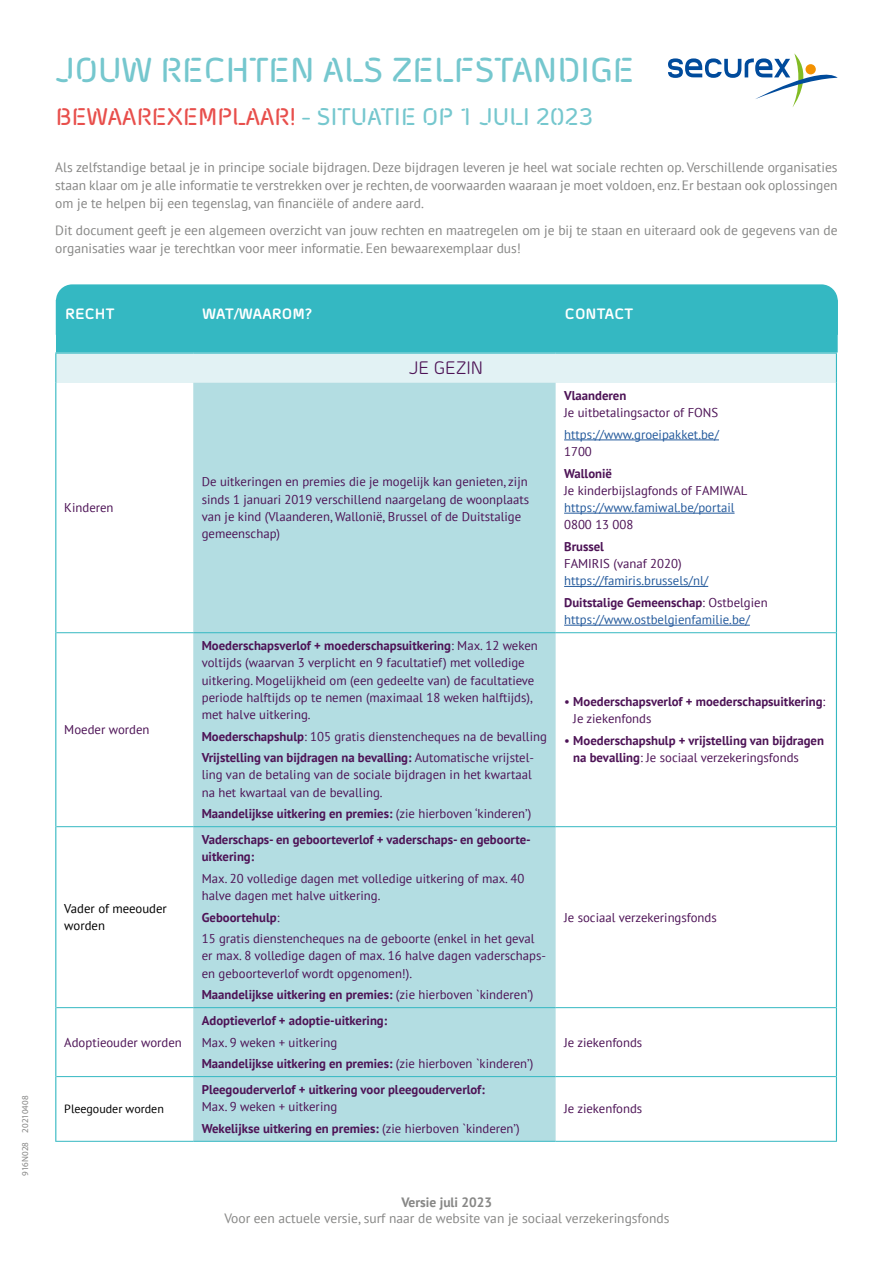
<style>
.page{position:relative;width:893px;height:1263px;background:#fff}
.page>*{position:absolute;margin:0;border:0;box-sizing:border-box;transform-origin:0 0}
.t1{font:34.5px "Morebi Rounded Medium Stencil";color:#75c7ce}
.t2{font:24px "Morebi Rounded Medium Stencil";color:#75c7ce}
.t3{font:18px "Morebi Rounded";color:#4d1356}
.t4{font:700 15px "Morebi Rounded";letter-spacing:.005em;color:#fff}
.t5{font:13.5px/18px "PT Sans";color:#878786;text-align:justify}
.t6{font:700 13.5px "PT Sans";color:#878786}
.t7{font:12.75px/17.2px "PT Sans";color:#4d1356}
.t8{font:700 12.75px/17.2px "PT Sans";color:#4d1356}
.t9{font:12.75px/21.5px "PT Sans";color:#245a9c}
.t10{font:12.75px/17.2px "PT Sans";color:#000}
.t11{font:12px "PT Sans";color:#000}
.t12{font:9px "Myriad Pro";color:#878786}
.s1{color:#e84f4c}
.s2{font-weight:700}
.s3{font-weight:400}
.s4{font-weight:700;color:#4d1356}
.s5{color:#4d1356}
</style>
<div class="page">
<svg style="left:668px;top:53px;width:170px;height:54px"></svg>
<div style="left:56px;top:284px;width:782px;height:68px;background:#34b8c2"></div>
<hr style="left:56px;top:301px;width:1px;height:33px;background:#34b8c2">
<hr style="left:836px;top:301px;width:2px;height:33px;background:#34b8c2">
<hr style="left:56px;top:300px;width:138px;height:1px;background:#34b8c2">
<hr style="left:194px;top:300px;width:362px;height:1px;background:#34b8c2">
<hr style="left:556px;top:300px;width:282px;height:1px;background:#34b8c2">
<hr style="left:56px;top:334px;width:138px;height:1px;background:#34b8c2">
<hr style="left:194px;top:334px;width:362px;height:1px;background:#34b8c2">
<hr style="left:556px;top:334px;width:282px;height:1px;background:#34b8c2">
<div style="left:56px;top:353px;width:780px;height:30px;background:#e2f2f4"></div>
<div style="left:193px;top:383px;width:363px;height:758px;background:#b3dde2"></div>
<hr style="left:55px;top:352px;width:138px;height:2px;background:#34b8c2">
<svg style="left:55px;top:354px;width:1px;height:29px"></svg>
<hr style="left:193px;top:352px;width:363px;height:2px;background:#34b8c2">
<hr style="left:556px;top:352px;width:281px;height:2px;background:#34b8c2">
<svg style="left:836px;top:354px;width:1px;height:29px"></svg>
<hr style="left:55px;top:383px;width:1px;height:250px;background:#34b8c2">
<hr style="left:836px;top:383px;width:1px;height:250px;background:#34b8c2">
<hr style="left:55px;top:633px;width:1px;height:194px;background:#34b8c2">
<hr style="left:836px;top:633px;width:1px;height:194px;background:#34b8c2">
<hr style="left:55px;top:827px;width:1px;height:181px;background:#34b8c2">
<hr style="left:836px;top:827px;width:1px;height:181px;background:#34b8c2">
<hr style="left:55px;top:1008px;width:1px;height:68px;background:#34b8c2">
<hr style="left:836px;top:1008px;width:1px;height:68px;background:#34b8c2">
<hr style="left:55px;top:1076px;width:1px;height:65px;background:#34b8c2">
<hr style="left:836px;top:1076px;width:1px;height:65px;background:#34b8c2">
<hr style="left:56px;top:632px;width:137px;height:1px;background:#34b8c2">
<hr style="left:193px;top:632px;width:363px;height:1px;background:#34b8c2">
<hr style="left:556px;top:632px;width:280px;height:1px;background:#34b8c2">
<hr style="left:56px;top:826px;width:137px;height:1px;background:#34b8c2">
<hr style="left:193px;top:826px;width:363px;height:1px;background:#34b8c2">
<hr style="left:556px;top:826px;width:280px;height:1px;background:#34b8c2">
<hr style="left:56px;top:1007px;width:137px;height:1px;background:#34b8c2">
<hr style="left:193px;top:1007px;width:363px;height:1px;background:#34b8c2">
<hr style="left:556px;top:1007px;width:280px;height:1px;background:#34b8c2">
<hr style="left:56px;top:1076px;width:137px;height:1px;background:#34b8c2">
<hr style="left:193px;top:1076px;width:363px;height:1px;background:#34b8c2">
<hr style="left:556px;top:1076px;width:280px;height:1px;background:#34b8c2">
<hr style="left:55px;top:1141px;width:138px;height:1px;background:#34b8c2">
<hr style="left:193px;top:1141px;width:363px;height:1px;background:#34b8c2">
<hr style="left:556px;top:1141px;width:281px;height:1px;background:#34b8c2">
<hr style="left:564px;top:440px;width:155px;height:1px;background:#245a9c">
<hr style="left:564px;top:513px;width:171px;height:1px;background:#245a9c">
<hr style="left:564px;top:586px;width:144px;height:1px;background:#245a9c">
<hr style="left:564px;top:625px;width:186px;height:1px;background:#245a9c">
<p class="t12" style="left:19px;top:1176px;width:82px;rotate:-90deg">916N028 20210408</p>
<h1 class="t1" style="left:56px;top:45px;width:580px">JOUW RECHTEN ALS ZELFSTANDIGE</h1>
<h2 class="t2" style="left:56px;top:99px;width:539px"><span class="s1">BEWAAREXEMPLAAR!</span> - SITUATIE OP 1 JULI 2023</h2>
<p class="t5" style="left:55px;top:158px;width:784px">Als zelfstandige betaal je in principe sociale bijdragen. Deze bijdragen leveren je heel wat sociale rechten op. Verschillende organisaties staan klaar om je alle informatie te verstrekken over je rechten, de voorwaarden waaraan je moet voldoen, enz. Er bestaan ook oplossingen om je te helpen bij een tegenslag, van financiële of andere aard.</p>
<p class="t5" style="left:55px;top:221px;width:784px">Dit document geeft je een algemeen overzicht van jouw rechten en maatregelen om je bij te staan en uiteraard ook de gegevens van de organisaties waar je terechtkan voor meer informatie. Een bewaarexemplaar dus!</p>
<p class="t4" style="left:65px;top:302px;width:51px">RECHT</p>
<p class="t4" style="left:203px;top:302px;width:111px">WAT/WAAROM?</p>
<p class="t4" style="left:565px;top:302px;width:70px">CONTACT</p>
<p class="t7" style="left:64px;top:499px;width:51px">Kinderen</p>
<p class="t7" style="left:64px;top:721px;width:87px">Moeder worden</p>
<p class="t10" style="left:64px;top:899px;width:104px">Vader of meeouder worden</p>
<p class="t7" style="left:64px;top:1033px;width:119px">Adoptieouder worden</p>
<p class="t11" style="left:64px;top:1101px;width:101px">Pleegouder worden</p>
<h3 class="t3" style="left:409px;top:356px;width:75px">JE GEZIN</h3>
<p class="t7" style="left:202px;top:473px;width:329px">De uitkeringen en premies die je mogelijk kan genieten, zijn sinds 1 januari 2019 verschillend naargelang de woonplaats van je kind (Vlaanderen, Wallonië, Brussel of de Duitstalige gemeenschap)</p>
<p class="t7" style="left:202px;top:637px;width:338px"><span class="s2">Moederschapsverlof + moederschapsuitkering</span>: Max. 12 weken voltijds (waarvan 3 verplicht en 9 facultatief) met volledige uitkering. Mogelijkheid om (een gedeelte van) de facultatieve periode halftijds op te nemen (maximaal 18 weken halftijds), met halve uitkering.</p>
<p class="t7" style="left:202px;top:725px;width:347px;line-height:21.5px"><span class="s2">Moederschapshulp</span>: 105 gratis dienstencheques na de bevalling<br><span class="s2">Vrijstelling van bijdragen na bevalling:</span> Automatische vrijstel-</p>
<p class="t7" style="left:202px;top:766px;width:331px">ling van de betaling van de sociale bijdragen in het kwartaal na het kwartaal van de bevalling.</p>
<p class="t8" style="left:202px;top:805px;width:331px">Maandelijkse uitkering en premies: <span class="s3">(zie hierboven ‘kinderen’)</span></p>
<p class="t8" style="left:202px;top:831px;width:331px">Vaderschaps- en geboorteverlof + vaderschaps- en geboorte&shy;uitkering:</p>
<p class="t7" style="left:202px;top:869px;width:324px">Max. 20 volledige dagen met volledige uitkering of max. 40 halve dagen met halve uitkering.</p>
<p class="t7" style="left:202px;top:906px;width:334px;line-height:21.5px"><span class="s2">Geboortehulp</span>:<br>15 gratis dienstencheques na de geboorte (enkel in het geval</p>
<p class="t7" style="left:202px;top:947px;width:346px">er max. 8 volledige dagen of max. 16 halve dagen vaderschaps&shy;en geboorteverlof wordt opgenomen!).</p>
<p class="t8" style="left:202px;top:986px;width:333px">Maandelijkse uitkering en premies: <span class="s3">(zie hierboven `kinderen’)</span></p>
<p class="t8" style="left:564px;top:387px;width:64px">Vlaanderen</p>
<p class="t7" style="left:564px;top:404px;width:156px">Je uitbetalingsactor of FONS</p>
<p class="t9" style="left:564px;top:423px;width:156px">https://www.groeipakket.be/</p>
<p class="t7" style="left:564px;top:443px;width:29px">1700</p>
<p class="t8" style="left:564px;top:464px;width:49px">Wallonië</p>
<p class="t7" style="left:564px;top:481px;width:185px">Je kinderbijslagfonds of FAMIWAL</p>
<p class="t9" style="left:564px;top:497px;width:172px">https://www.famiwal.be/portail</p>
<p class="t7" style="left:564px;top:516px;width:71px">0800 13 008</p>
<p class="t8" style="left:564px;top:538px;width:41px">Brussel</p>
<p class="t7" style="left:564px;top:555px;width:119px">FAMIRIS (vanaf 2020)</p>
<p class="t9" style="left:564px;top:570px;width:205px">https://famiris.brussels/nl/<br><span class="s4">Duitstalige Gemeenschap</span><span class="s5">: Ostbelgien</span></p>
<p class="t9" style="left:564px;top:609px;width:187px">https://www.ostbelgienfamilie.be/</p>
<p class="t8" style="left:573px;top:693px;width:254px;text-indent:-9px"><span class="s3">•</span> Moederschapsverlof + moederschapsuitkering<span class="s3">:<br>Je ziekenfonds</span></p>
<p class="t8" style="left:573px;top:731px;width:252px;text-indent:-9px"><span class="s3">•</span> Moederschapshulp + vrijstelling van bijdragen na bevalling<span class="s3">: Je sociaal verzekeringsfonds</span></p>
<p class="t7" style="left:564px;top:908px;width:154px">Je sociaal verzekeringsfonds</p>
<p class="t8" style="left:202px;top:1012px;width:187px">Adoptieverlof + adoptie-uitkering:</p>
<p class="t7" style="left:202px;top:1031px;width:333px;line-height:21.5px">Max. 9 weken + uitkering<br><span class="s2">Maandelijkse uitkering en premies:</span> (zie hierboven `kinderen’)</p>
<p class="t7" style="left:564px;top:1033px;width:80px">Je ziekenfonds</p>
<p class="t8" style="left:202px;top:1081px;width:284px">Pleegouderverlof + uitkering voor pleegouderverlof:</p>
<p class="t7" style="left:202px;top:1096px;width:319px;line-height:21.5px">Max. 9 weken + uitkering<br><span class="s2">Wekelijkse uitkering en premies:</span> (zie hierboven `kinderen’)</p>
<p class="t7" style="left:564px;top:1100px;width:80px">Je ziekenfonds</p>
<p class="t6" style="left:401px;top:1193px;width:92px">Versie juli 2023</p>
<p class="t5" style="left:224px;top:1209px;width:446px">Voor een actuele versie, surf naar de website van je sociaal verzekeringsfonds</p>
</div>
